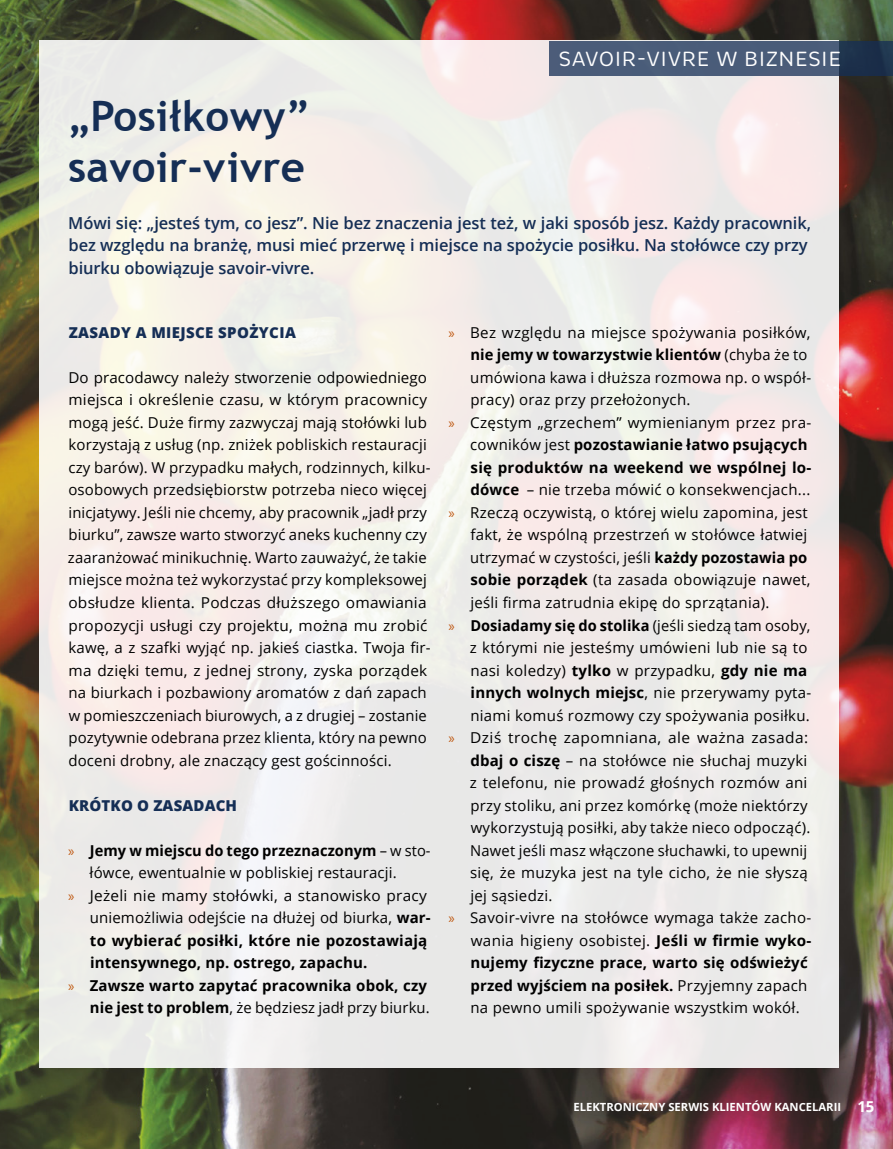
<style>
.page{position:relative;width:893px;height:1149px;background:#fff}
.page>*{position:absolute;margin:0;border:0;box-sizing:border-box;transform-origin:0 0}
.t1{font:700 42px/50.4px "Trebuchet MS";letter-spacing:.01em;color:#152e55}
.t2{font:21px "Brevia";letter-spacing:.025em;color:#fff}
.t3{font:600 16.5px/22.5px "Open Sans";letter-spacing:-.005em;color:#152e55}
.t4{font:15px/22.5px "Open Sans";letter-spacing:.015em;color:#000}
.t5{font:700 15px "Open Sans";letter-spacing:.01em;color:#000}
.t6{font:800 15px "Open Sans";letter-spacing:.025em;color:#152e55}
.t7{font:700 11.25px "Open Sans";color:#fff}
.s1{font-family:"Myriad Pro";font-weight:400;color:#bf5811}
.s2{font-weight:400}
.s3{font-family:"Myriad Pro";color:#bf5811}
.s4{font-weight:700}
.s5{font-size:15px}
</style>
<div class="page">
<img style="left:0;top:0;width:893px;height:1148px">
<div style="left:40px;top:41px;width:799px;height:1026px;background:linear-gradient(to right,#f3efea,#efeae9)"></div>
<svg style="left:550px;top:41px;width:343px;height:34px;fill:#4a5c79"></svg>
<h1 class="t1" style="left:68px;top:91px;width:244px">„Posiłkowy” savoir-vivre</h1>
<h2 class="t2" style="left:559px;top:46px;width:284px">SAVOIR-VIVRE W BIZNESIE</h2>
<p class="t3" style="left:68px;top:211px;width:744px">Mówi się: „jesteś tym, co jesz”. Nie bez znaczenia jest też, w jaki sposób jesz. Każdy pracownik, bez względu na branżę, musi mieć przerwę i miejsce na spożycie posiłku. Na stołówce czy przy biurku obowiązuje savoir-vivre.</p>
<p class="t6" style="left:69px;top:321px;width:229px">ZASADY A MIEJSCE SPOŻYCIA</p>
<p class="t4" style="left:68px;top:365px;width:364px">Do pracodawcy należy stworzenie odpowiedniego miejsca i określenie czasu, w którym pracownicy mogą jeść. Duże firmy zazwyczaj mają stołówki lub korzystają z usług (np. zniżek pobliskich restauracji czy barów). W przypadku małych, rodzinnych, kilku&shy;osobowych przedsiębiorstw potrzeba nieco więcej inicjatywy. Jeśli nie chcemy, aby pracownik „jadł przy biurku”, zawsze warto stworzyć aneks kuchenny czy zaaranżować minikuchnię. Warto zauważyć, że takie miejsce można też wykorzystać przy kompleksowej obsłudze klienta. Podczas dłuższego omawiania propozycji usługi czy projektu, można mu zrobić kawę, a z szafki wyjąć np. jakieś ciastka. Twoja fir&shy;ma dzięki temu, z jednej strony, zyska porządek na biurkach i pozbawiony aromatów z dań zapach w pomieszczeniach biurowych, a z drugiej – zostanie pozytywnie odebrana przez klienta, który na pewno doceni drobny, ale znaczący gest gościnności.</p>
<p class="t6" style="left:69px;top:793px;width:170px">KRÓTKO O ZASADACH</p>
<p class="t5" style="left:68px;top:839px;width:364px"><span class="s1">»</span> Jemy w miejscu do tego przeznaczonym <span class="s2">– w sto-</span></p>
<p class="t4" style="left:90px;top:860px;width:309px">łówce, ewentualnie w pobliskiej restauracji.</p>
<p class="t4" style="left:68px;top:883px;width:360px"><span class="s3">»</span> Jeżeli nie mamy stołówki, a stanowisko pracy</p>
<p class="t4" style="left:90px;top:905px;width:343px">uniemożliwia odejście na dłużej od biurka, <span class="s4">war-</span></p>
<p class="t5" style="left:90px;top:929px;width:339px">to wybierać posiłki, które nie pozostawiają</p>
<p class="t5" style="left:90px;top:951px;width:279px">intensywnego, np. ostrego, zapachu.</p>
<p class="t5" style="left:68px;top:974px;width:361px"><span class="s1">»</span> Zawsze warto zapytać pracownika obok, czy</p>
<p class="t4" style="left:90px;top:995px;width:341px"><span class="s4">nie jest to problem</span>, że będziesz jadł przy biurku.</p>
<p class="t4" style="left:449px;top:320px;width:364px"><span class="s3">»</span> Bez względu na miejsce spożywania posiłków,</p>
<p class="t5" style="left:470px;top:344px;width:338px">nie jemy w towarzystwie klientów <span class="s2">(chyba że to</span></p>
<p class="t4" style="left:470px;top:365px;width:342px">umówiona kawa i dłuższa rozmowa np. o współ-</p>
<p class="t4" style="left:470px;top:388px;width:222px">pracy) oraz przy przełożonych.</p>
<p class="t4" style="left:449px;top:410px;width:364px"><span class="s3">»</span> Częstym „grzechem” wymienianym przez pra-</p>
<p class="t5" style="left:470px;top:434px;width:339px"><span class="s2">cowników jest</span> pozostawianie łatwo psujących</p>
<p class="t5" style="left:471px;top:456px;width:342px">się produktów na weekend we wspólnej lo-</p>
<p class="t4" style="left:470px;top:478px;width:341px"><span class="s4">dówce</span> – nie trzeba mówić o konsekwencjach...</p>
<p class="t4" style="left:449px;top:500px;width:361px"><span class="s3">»</span> Rzeczą oczywistą, o której wielu zapomina, jest</p>
<p class="t4" style="left:470px;top:523px;width:338px">fakt, że wspólną przestrzeń w stołówce łatwiej</p>
<p class="t4" style="left:470px;top:545px;width:339px">utrzymać w czystości, jeśli <span class="s4">każdy pozostawia po</span></p>
<p class="t4" style="left:471px;top:568px;width:341px"><span class="s4">sobie porządek</span> (ta zasada obowiązuje nawet,</p>
<p class="t4" style="left:470px;top:590px;width:301px">jeśli firma zatrudnia ekipę do sprzątania).</p>
<p class="t5" style="left:449px;top:614px;width:363px"><span class="s1">»</span> Dosiadamy się do stolika <span class="s2">(jeśli siedzą tam osoby,</span></p>
<p class="t4" style="left:470px;top:635px;width:339px">z którymi nie jesteśmy umówieni lub nie są to</p>
<p class="t4" style="left:470px;top:658px;width:338px">nasi koledzy) <span class="s4">tylko</span> w przypadku, <span class="s4">gdy nie ma</span></p>
<p class="t5" style="left:471px;top:681px;width:342px">innych wolnych miejsc<span class="s2">, nie przerywamy pyta-</span></p>
<p class="t4" style="left:470px;top:703px;width:341px">niami komuś rozmowy czy spożywania posiłku.</p>
<p class="t4" style="left:449px;top:725px;width:361px"><span class="s3">»</span> Dziś trochę zapomniana, ale ważna zasada:</p>
<p class="t4" style="left:470px;top:748px;width:338px"><span class="s4">dbaj o ciszę</span> – na stołówce nie słuchaj muzyki</p>
<p class="t4" style="left:470px;top:770px;width:339px">z telefonu, nie prowadź głośnych rozmów ani</p>
<p class="t4" style="left:470px;top:793px;width:339px">przy stoliku, ani przez komórkę (może niektórzy</p>
<p class="t4" style="left:471px;top:815px;width:341px">wykorzystują posiłki, aby także nieco odpocząć).</p>
<p class="t4" style="left:470px;top:838px;width:339px">Nawet jeśli masz włączone słuchawki, to upewnij</p>
<p class="t4" style="left:470px;top:860px;width:339px">się, że muzyka jest na tyle cicho, że nie słyszą</p>
<p class="t4" style="left:470px;top:883px;width:84px">jej sąsiedzi.</p>
<p class="t4" style="left:449px;top:905px;width:364px"><span class="s3">»</span> Savoir-vivre na stołówce wymaga także zacho-</p>
<p class="t4" style="left:471px;top:928px;width:342px">wania higieny osobistej. <span class="s4">Jeśli w firmie wyko-</span></p>
<p class="t5" style="left:470px;top:951px;width:339px">nujemy fizyczne prace, warto się odświeżyć</p>
<p class="t5" style="left:470px;top:974px;width:338px">przed wyjściem na posiłek. <span class="s2">Przyjemny zapach</span></p>
<p class="t4" style="left:470px;top:995px;width:331px">na pewno umili spożywanie wszystkim wokół.</p>
<p class="t7" style="left:573px;top:1099px;width:303px">ELEKTRONICZNY SERWIS KLIENTÓW KANCELARII <span class="s5">15</span></p>
</div>
